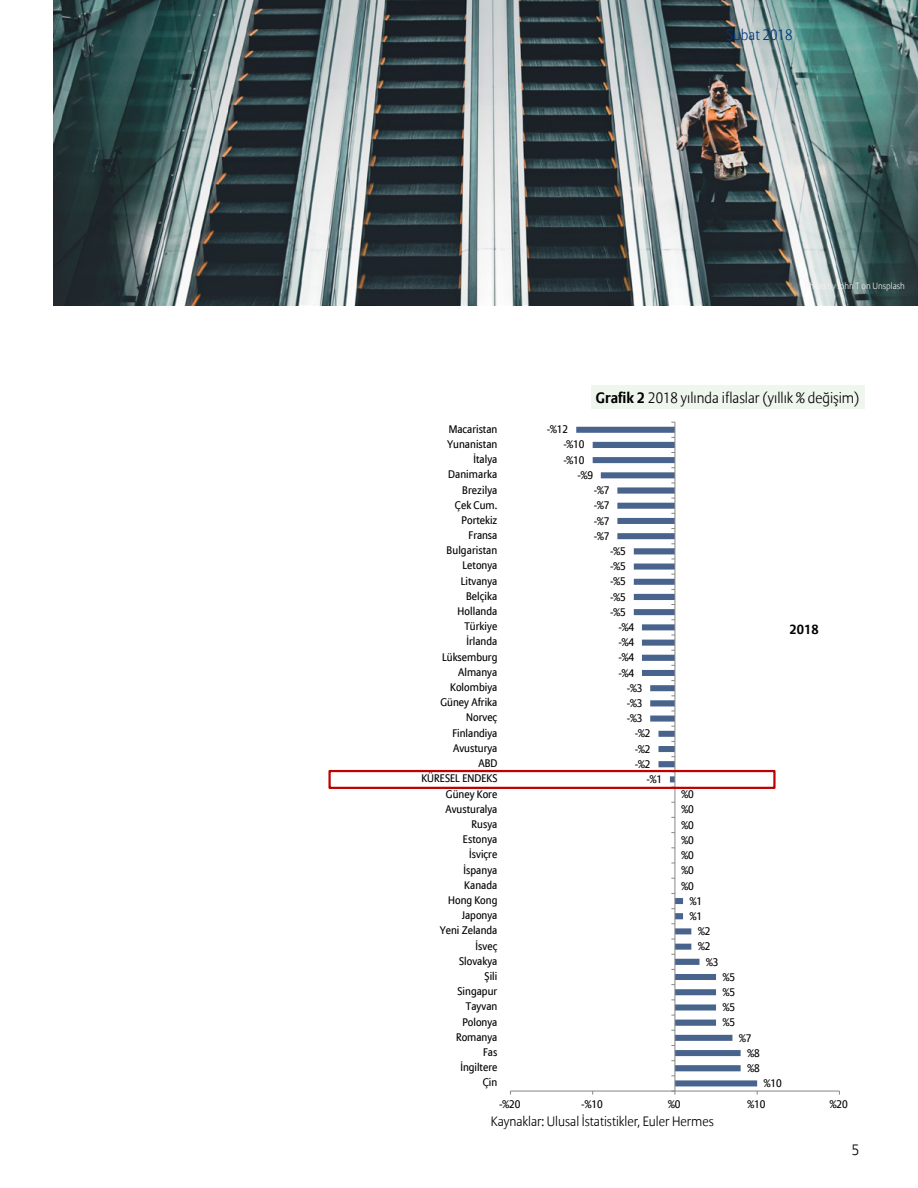
<style>
.page{position:relative;width:918px;height:1188px;background:#fff}
.page>*{position:absolute;margin:0;border:0;box-sizing:border-box;transform-origin:0 0}
.t1{font:15px "Allianz Sans Light OZC";color:#000}
.t2{font:15px "Allianz Sans Light OZC";color:#003781}
.t3{font:13.5px "Allianz Sans Light OZC";color:#000}
.t4{font:13.2px "Allianz Sans Bold OZC";color:#000}
.t5{font:10.95px "Allianz Sans Reg OZC";letter-spacing:.005em;color:#000}
.t6{font:9px "Allianz Sans Light OZC";color:#f8f1ee}
.s1{font-family:"Allianz Sans Bold OZC"}
</style>
<div class="page">
<div style="left:591px;top:386px;width:273px;height:23px;background:#eef6ed"></div>
<img style="left:54px;top:0;width:864px;height:305px">
<svg style="left:576px;top:427px;width:181px;height:659px"></svg>
<hr style="left:510px;top:1091px;width:329px;height:1px;background:#868686">
<hr style="left:675px;top:422px;width:1px;height:669px;background:#868686">
<div style="left:328px;top:770px;width:448px;height:19px;border:2px solid #c00000"></div>
<h1 class="t2" style="left:726px;top:26px;width:68px">Şubat 2018</h1>
<p class="t6" style="left:805px;top:280px;width:101px">Photo by John T on Unsplash</p>
<h1 class="t1" style="left:596px;top:389px;width:265px"><span class="s1">Grafik 2</span> 2018 yılında iflaslar (yıllık % değişim)</h1>
<p class="t5" style="left:449px;top:422px;width:50px">Macaristan</p>
<p class="t5" style="left:547px;top:423px;width:23px">-%12</p>
<p class="t5" style="left:447px;top:438px;width:52px">Yunanistan</p>
<p class="t5" style="left:563px;top:438px;width:23px">-%10</p>
<p class="t5" style="left:474px;top:453px;width:25px">İtalya</p>
<p class="t5" style="left:563px;top:453px;width:23px">-%10</p>
<p class="t5" style="left:448px;top:468px;width:51px">Danimarka</p>
<p class="t5" style="left:577px;top:468px;width:17px">-%9</p>
<p class="t5" style="left:462px;top:483px;width:37px">Brezilya</p>
<p class="t5" style="left:594px;top:484px;width:17px">-%7</p>
<p class="t5" style="left:455px;top:498px;width:44px">Çek Cum.</p>
<p class="t5" style="left:594px;top:499px;width:17px">-%7</p>
<p class="t5" style="left:462px;top:514px;width:37px">Portekiz</p>
<p class="t5" style="left:594px;top:514px;width:17px">-%7</p>
<p class="t5" style="left:469px;top:529px;width:30px">Fransa</p>
<p class="t5" style="left:594px;top:529px;width:17px">-%7</p>
<p class="t5" style="left:447px;top:544px;width:52px">Bulgaristan</p>
<p class="t5" style="left:610px;top:545px;width:17px">-%5</p>
<p class="t5" style="left:462px;top:559px;width:36px">Letonya</p>
<p class="t5" style="left:610px;top:560px;width:17px">-%5</p>
<p class="t5" style="left:461px;top:574px;width:38px">Litvanya</p>
<p class="t5" style="left:610px;top:575px;width:17px">-%5</p>
<p class="t5" style="left:466px;top:589px;width:33px">Belçika</p>
<p class="t5" style="left:610px;top:590px;width:17px">-%5</p>
<p class="t5" style="left:458px;top:605px;width:41px">Hollanda</p>
<p class="t5" style="left:610px;top:605px;width:17px">-%5</p>
<p class="t5" style="left:464px;top:620px;width:34px">Türkiye</p>
<p class="t5" style="left:467px;top:635px;width:32px">İrlanda</p>
<p class="t5" style="left:619px;top:621px;width:17px">-%4</p>
<p class="t5" style="left:619px;top:636px;width:17px">-%4</p>
<p class="t4" style="left:789px;top:620px;width:31px">2018</p>
<p class="t5" style="left:442px;top:650px;width:57px">Lüksemburg</p>
<p class="t5" style="left:619px;top:651px;width:17px">-%4</p>
<p class="t5" style="left:458px;top:665px;width:41px">Almanya</p>
<p class="t5" style="left:619px;top:666px;width:17px">-%4</p>
<p class="t5" style="left:450px;top:681px;width:49px">Kolombiya</p>
<p class="t5" style="left:627px;top:681px;width:17px">-%3</p>
<p class="t5" style="left:440px;top:696px;width:58px">Güney Afrika</p>
<p class="t5" style="left:627px;top:697px;width:17px">-%3</p>
<p class="t5" style="left:466px;top:711px;width:33px">Norveç</p>
<p class="t5" style="left:627px;top:712px;width:17px">-%3</p>
<p class="t5" style="left:453px;top:726px;width:46px">Finlandiya</p>
<p class="t5" style="left:635px;top:727px;width:17px">-%2</p>
<p class="t5" style="left:453px;top:742px;width:46px">Avusturya</p>
<p class="t5" style="left:635px;top:742px;width:17px">-%2</p>
<p class="t5" style="left:478px;top:757px;width:20px">ABD</p>
<p class="t5" style="left:635px;top:757px;width:17px">-%2</p>
<p class="t5" style="left:421px;top:772px;width:78px">KÜRESEL ENDEKS</p>
<p class="t5" style="left:646px;top:773px;width:17px">-%1</p>
<p class="t5" style="left:446px;top:787px;width:53px">Güney Kore</p>
<p class="t5" style="left:682px;top:788px;width:14px">%0</p>
<p class="t5" style="left:446px;top:802px;width:53px">Avusturalya</p>
<p class="t5" style="left:682px;top:803px;width:14px">%0</p>
<p class="t5" style="left:472px;top:818px;width:27px">Rusya</p>
<p class="t5" style="left:682px;top:818px;width:14px">%0</p>
<p class="t5" style="left:463px;top:833px;width:36px">Estonya</p>
<p class="t5" style="left:682px;top:834px;width:14px">%0</p>
<p class="t5" style="left:469px;top:848px;width:30px">İsviçre</p>
<p class="t5" style="left:682px;top:849px;width:14px">%0</p>
<p class="t5" style="left:464px;top:863px;width:35px">İspanya</p>
<p class="t5" style="left:682px;top:864px;width:14px">%0</p>
<p class="t5" style="left:464px;top:878px;width:35px">Kanada</p>
<p class="t5" style="left:682px;top:879px;width:14px">%0</p>
<p class="t5" style="left:448px;top:894px;width:51px">Hong Kong</p>
<p class="t5" style="left:690px;top:894px;width:14px">%1</p>
<p class="t5" style="left:462px;top:909px;width:37px">Japonya</p>
<p class="t5" style="left:690px;top:910px;width:14px">%1</p>
<p class="t5" style="left:440px;top:924px;width:59px">Yeni Zelanda</p>
<p class="t5" style="left:698px;top:925px;width:14px">%2</p>
<p class="t5" style="left:476px;top:939px;width:23px">İsveç</p>
<p class="t5" style="left:698px;top:940px;width:14px">%2</p>
<p class="t5" style="left:459px;top:954px;width:40px">Slovakya</p>
<p class="t5" style="left:706px;top:955px;width:14px">%3</p>
<p class="t5" style="left:485px;top:970px;width:14px">Şili</p>
<p class="t5" style="left:723px;top:970px;width:14px">%5</p>
<p class="t5" style="left:457px;top:985px;width:41px">Singapur</p>
<p class="t5" style="left:723px;top:986px;width:14px">%5</p>
<p class="t5" style="left:466px;top:1000px;width:33px">Tayvan</p>
<p class="t5" style="left:723px;top:1001px;width:14px">%5</p>
<p class="t5" style="left:462px;top:1015px;width:37px">Polonya</p>
<p class="t5" style="left:723px;top:1016px;width:14px">%5</p>
<p class="t5" style="left:456px;top:1030px;width:43px">Romanya</p>
<p class="t5" style="left:739px;top:1031px;width:14px">%7</p>
<p class="t5" style="left:483px;top:1046px;width:16px">Fas</p>
<p class="t5" style="left:747px;top:1046px;width:14px">%8</p>
<p class="t5" style="left:460px;top:1061px;width:38px">İngiltere</p>
<p class="t5" style="left:747px;top:1062px;width:14px">%8</p>
<p class="t5" style="left:483px;top:1076px;width:16px">Çin</p>
<p class="t5" style="left:764px;top:1077px;width:19px">%10</p>
<p class="t5" style="left:499px;top:1098px;width:23px">-%20</p>
<p class="t5" style="left:581px;top:1098px;width:23px">-%10</p>
<p class="t5" style="left:668px;top:1098px;width:14px">%0</p>
<p class="t5" style="left:747px;top:1098px;width:20px">%10</p>
<p class="t5" style="left:830px;top:1098px;width:20px">%20</p>
<p class="t3" style="left:491px;top:1113px;width:225px">Kaynaklar: Ulusal İstatistikler, Euler Hermes</p>
<h1 class="t1" style="left:852px;top:1141px;width:9px">5</h1>
</div>
